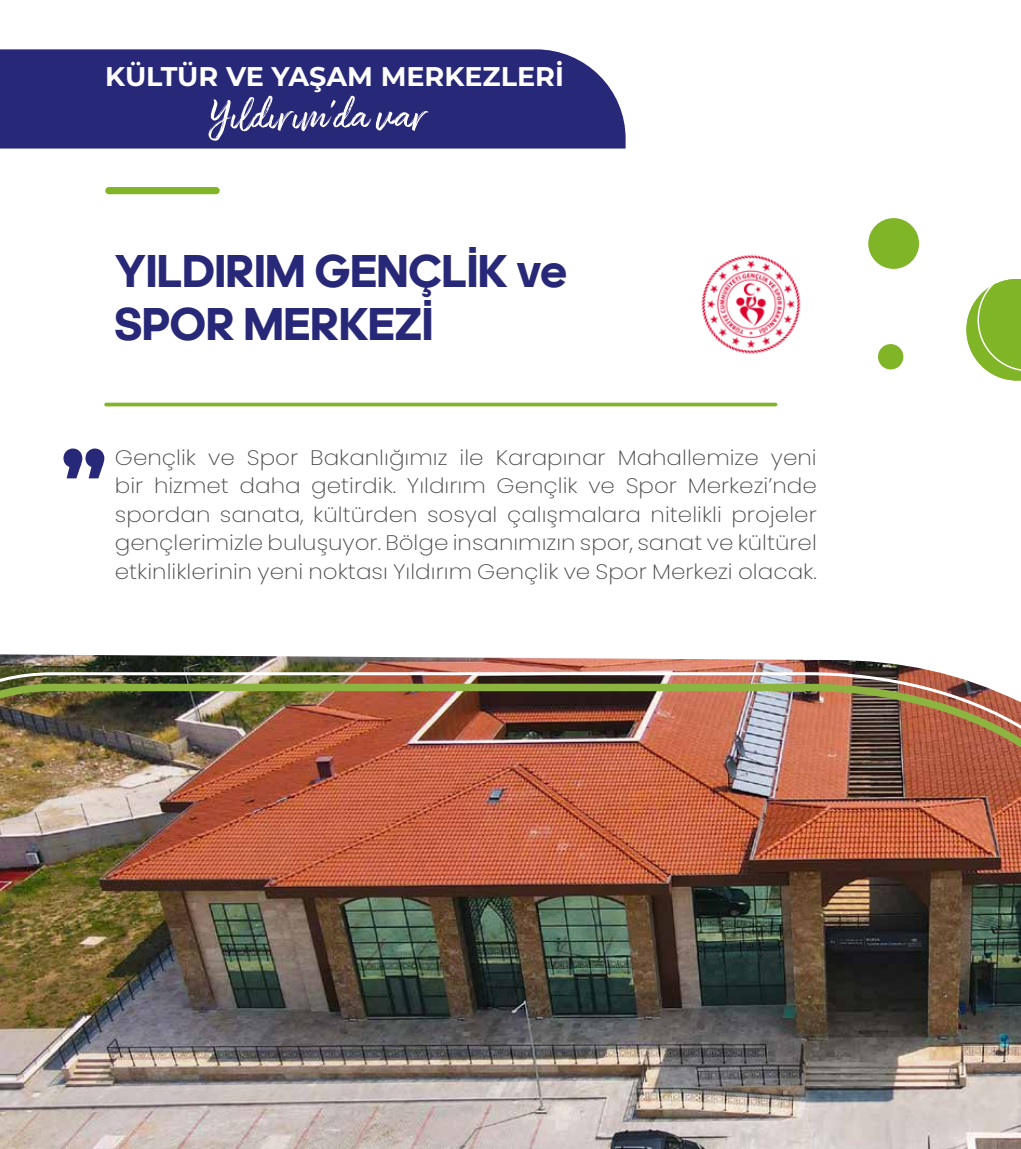
<style>
.page{position:relative;width:1021px;height:1149px;background:#fff}
.page>*{position:absolute;margin:0;border:0;box-sizing:border-box;transform-origin:0 0}
.t1{font:46.5px/52.2px "adineue PRO Bold Web";color:#282878}
.t2{font:700 27px "Montserrat";color:#fff}
.t3{font:200 21px/28.5px "Poppins";color:#4a494a;text-align:justify;scale:1.1 1}
</style>
<div class="page">
<svg style="left:104px;top:402px;width:673px;height:4px;background:#96c14c"></svg>
<div style="left:105px;top:187px;width:115px;height:7px;background:#81b528;border-radius:4px"></div>
<div style="left:0;top:49px;width:625px;height:99px;background:#282878"></div>
<svg style="left:966px;top:279px;width:54px;height:101px"></svg>
<div style="left:868px;top:218px;width:51px;height:51px;background:#81b528;border-radius:50%"></div>
<div style="left:878px;top:344px;width:25px;height:25px;background:#81b528;border-radius:50%"></div>
<svg style="left:63px;top:448px;width:41px;height:30px"></svg>
<img style="left:0;top:654px;width:928px;height:16px">
<svg style="left:208px;top:95px;width:220px;height:46px;background:#4d4d8f"></svg>
<img style="left:701px;top:254px;width:100px;height:100px">
<img style="left:0;top:679px;width:1020px;height:469px">
<p class="t2" style="left:105px;top:57px;width:460px">KÜLTÜR VE YAŞAM MERKEZLERİ</p>
<h1 class="t1" style="left:115px;top:244px;width:453px">YILDIRIM GENÇLİK ve<br>SPOR MERKEZİ</h1>
<p class="t3" style="left:115px;top:443px;width:639px">Gençlik ve Spor Bakanlığımız ile Karapınar Mahallemize yeni bir hizmet daha getirdik. Yıldırım Gençlik ve Spor Merkezi’nde spordan sanata, kültürden sosyal çalışmalara nitelikli projeler gençlerimizle buluşuyor. Bölge insanımızın spor, sanat ve kültürel etkinliklerinin yeni noktası Yıldırım Gençlik ve Spor Merkezi olacak.</p>
</div>
